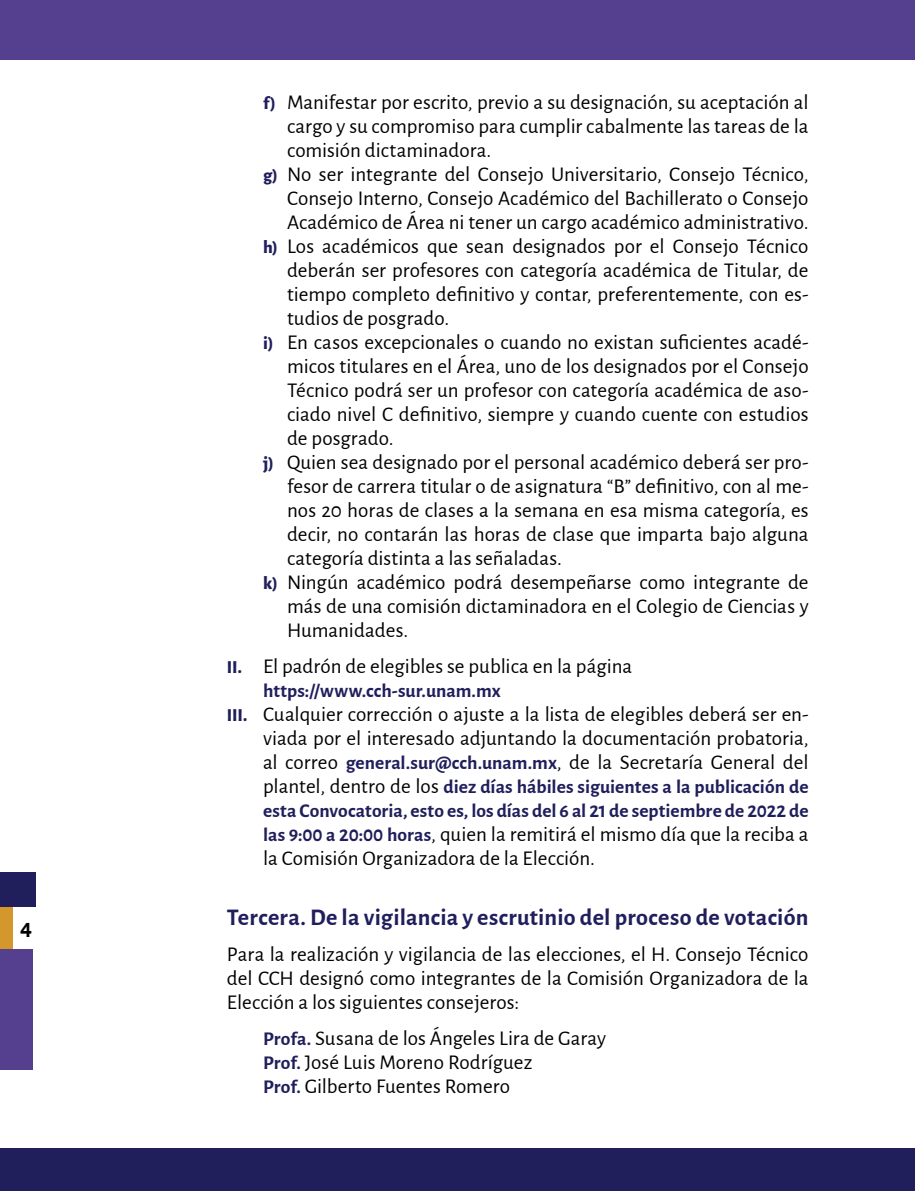
<style>
.page{position:relative;width:915px;height:1191px;background:#fff}
.page>*{position:absolute;margin:0;border:0;box-sizing:border-box;transform-origin:0 0}
.t1{font:700 24px "Alegreya Sans";letter-spacing:.01em;color:#201f5c}
.t2{font:700 24px "Alegreya Sans";color:#000}
.t3{font:21px/24px "Alegreya Sans";color:#000;text-align:justify}
.t4{font:700 19.5px/24px "Alegreya Sans";color:#201f5c}
.s1{font-weight:800;font-size:18px;color:#201f5c}
.s2{font-weight:700;font-size:19.5px;color:#201f5c}
.s3{font-weight:400;font-size:21px;color:#000}
</style>
<div class="page">
<div style="left:0;top:895px;width:13px;height:56px;background:#d4972c"></div>
<div style="left:0;top:872px;width:35px;height:34px;background:#201f5c"></div>
<div style="left:0;top:0;width:914px;height:60px;background:#554090"></div>
<div style="left:0;top:1147px;width:914px;height:44px;background:#201f5c"></div>
<div style="left:0;top:949px;width:33px;height:120px;background:#554090"></div>
<p class="t2" style="left:20px;top:912px;width:14px">4</p>
<p class="t3" style="left:263px;top:89px;width:547px"><span class="s1">f)</span> Manifestar por escrito, previo a su designación, su aceptación al</p>
<p class="t3" style="left:287px;top:113px;width:523px">cargo y su compromiso para cumplir cabalmente las tareas de la</p>
<p class="t3" style="left:287px;top:137px;width:206px">comisión dictaminadora.</p>
<p class="t3" style="left:263px;top:161px;width:547px"><span class="s1">g)</span> No ser integrante del Consejo Universitario, Consejo Técnico,</p>
<p class="t3" style="left:287px;top:185px;width:523px">Consejo Interno, Consejo Académico del Bachillerato o Consejo</p>
<p class="t3" style="left:287px;top:209px;width:523px">Académico de Área ni tener un cargo académico administrativo.</p>
<p class="t3" style="left:263px;top:233px;width:547px"><span class="s1">h)</span> Los académicos que sean designados por el Consejo Técnico</p>
<p class="t3" style="left:287px;top:257px;width:523px">deberán ser profesores con categoría acadé mica de Titular, de</p>
<p class="t3" style="left:287px;top:281px;width:523px">tiempo completo definitivo y contar, preferentemente, con es-</p>
<p class="t3" style="left:287px;top:305px;width:164px">tudios de posgrado.</p>
<p class="t3" style="left:263px;top:329px;width:547px"><span class="s1">i)</span> En casos excepcionales o cuando no existan suficientes acadé-</p>
<p class="t3" style="left:287px;top:353px;width:523px">micos titulares en el Área, uno de los designados por el Consejo</p>
<p class="t3" style="left:287px;top:377px;width:523px">Técnico podrá ser un profesor con categoría acadé mica de aso-</p>
<p class="t3" style="left:287px;top:401px;width:523px">ciado nivel C definitivo, siempre y cuando cuente con estudios</p>
<p class="t3" style="left:287px;top:425px;width:108px">de posgrado.</p>
<p class="t3" style="left:263px;top:449px;width:547px"><span class="s1">j)</span> Quien sea designado por el personal académico deberá ser pro-</p>
<p class="t3" style="left:287px;top:473px;width:523px">fesor de carrera titular o de asignatura “B” definitivo, con al me-</p>
<p class="t3" style="left:287px;top:497px;width:523px">nos 20 horas de clases a la semana en esa misma categoría, es</p>
<p class="t3" style="left:287px;top:521px;width:523px">decir, no contarán las horas de clase que imparta bajo alguna</p>
<p class="t3" style="left:287px;top:545px;width:276px">categoría distinta a las señaladas.</p>
<p class="t3" style="left:263px;top:569px;width:547px"><span class="s1">k)</span> Ningún académico podrá desempeñarse como integrante de</p>
<p class="t3" style="left:287px;top:593px;width:523px">más de una comisión dictaminadora en el Colegio de Ciencias y</p>
<p class="t3" style="left:287px;top:617px;width:123px">Humanidades.</p>
<p class="t3" style="left:227px;top:653px;width:406px"><span class="s1">II.</span> El padrón de elegibles se publica en la página</p>
<p class="t4" style="left:263px;top:677px;width:239px">https://www.cch-sur.unam.mx</p>
<p class="t3" style="left:263px;top:701px;width:547px;text-indent:-36px"><span class="s1">III.</span> Cualquier corrección o ajuste a la lista de elegibles deberá ser en&shy;viada por el interesado adjuntando la documentación probatoria, al correo <span class="s2">general.sur@cch.unam.mx</span>, de la Secretaría General del</p>
<p class="t4" style="left:263px;top:773px;width:547px"><span class="s3">plantel, dentro de los</span> diez días hábiles siguientes a la publicación de esta Convocatoria, esto es, los días del 6 al 21 de septiembre de 2022 de</p>
<p class="t3" style="left:263px;top:821px;width:547px"><span class="s2">las 9:00 a 20:00 horas</span>, quien la remitirá el mismo día que la reciba a la Comisión Organizadora de la Elección.</p>
<p class="t1" style="left:227px;top:900px;width:583px">Tercera. De la vigilancia y escrutinio del proceso de votación</p>
<p class="t3" style="left:227px;top:941px;width:583px">Para la realización y vigilancia de las elecciones, el H. Consejo Técnico del CCH designó como integrantes de la Comisión Organizadora de la Elección a los siguientes consejeros:</p>
<p class="t3" style="left:263px;top:1025px;width:344px;text-align:left"><span class="s2">Profa.</span> Susana de los Ángeles Lira de Garay<br><span class="s2">Prof.</span> José Luis Moreno Rodríguez<br><span class="s2">Prof.</span> Gilberto Fuentes Romero</p>
</div>
